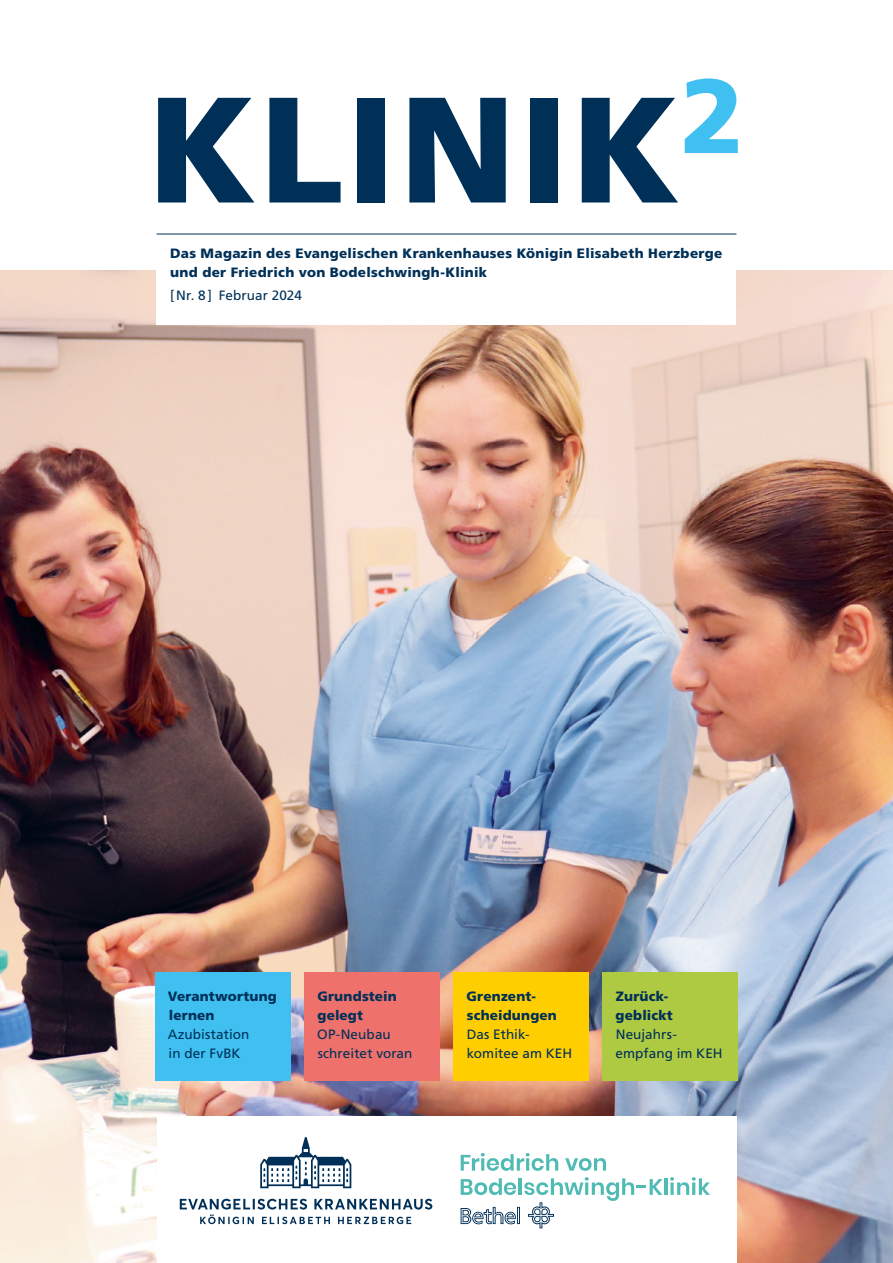
<style>
.page{position:relative;width:893px;height:1263px;background:#fff}
.page>*{position:absolute;margin:0;border:0;box-sizing:border-box;transform-origin:0 0}
.t1{font:900 150px "Frutiger LT Std";letter-spacing:.02em;color:#003058}
.t2{font:900 13.5px/18.9px "Frutiger LT Std";letter-spacing:.015em;color:#003058}
.t3{font:13.5px/18.9px "Frutiger LT Std";letter-spacing:.005em;color:#003058}
</style>
<div class="page">
<img style="left:0;top:270px;width:893px;height:993px">
<div style="left:155px;top:972px;width:136px;height:108px;background:#3fc0f0"></div>
<div style="left:304px;top:972px;width:136px;height:108px;background:#ee716c"></div>
<div style="left:453px;top:972px;width:136px;height:108px;background:#ffce00"></div>
<div style="left:602px;top:972px;width:136px;height:108px;background:#aec942"></div>
<div style="left:157px;top:234px;width:579px;height:90px;background:#fff"></div>
<hr style="left:157px;top:234px;width:579px;height:1px;background:#003058">
<div style="left:157px;top:1116px;width:579px;height:147px;background:#fff"></div>
<svg style="left:461px;top:1153px;width:97px;height:18px"></svg>
<svg style="left:565px;top:1158px;width:41px;height:13px"></svg>
<hr style="left:664px;top:1178px;width:3px;height:17px;background:#50bbb4">
<svg style="left:670px;top:1177px;width:40px;height:18px"></svg>
<svg style="left:461px;top:1177px;width:201px;height:51px"></svg>
<svg style="left:180px;top:1137px;width:252px;height:87px"></svg>
<h1 class="t1" style="left:148px;top:59px;width:598px">KLINIK<sup>2</sup></h1>
<p class="t2" style="left:170px;top:244px;width:554px">Das Magazin des Evangelischen Krankenhauses Königin Elisabeth Herzberge und der Friedrich von Bodelschwingh-Klinik</p>
<p class="t3" style="left:170px;top:286px;width:133px">[Nr. 8] Februar 2024</p>
<p class="t2" style="left:168px;top:987px;width:111px">Verantwortung lernen</p>
<p class="t3" style="left:168px;top:1025px;width:83px">Azubistation in der FvBK</p>
<p class="t2" style="left:317px;top:987px;width:81px">Grundstein gelegt</p>
<p class="t3" style="left:317px;top:1025px;width:97px">OP-Neubau schreitet voran</p>
<p class="t2" style="left:466px;top:987px;width:92px">Grenzent&shy;scheidungen</p>
<p class="t3" style="left:467px;top:1025px;width:107px">Das Ethik&shy;komitee am KEH</p>
<p class="t2" style="left:616px;top:987px;width:59px">Zurück&shy;geblickt</p>
<p class="t3" style="left:615px;top:1025px;width:109px">Neujahrs&shy;empfang im KEH</p>
</div>
